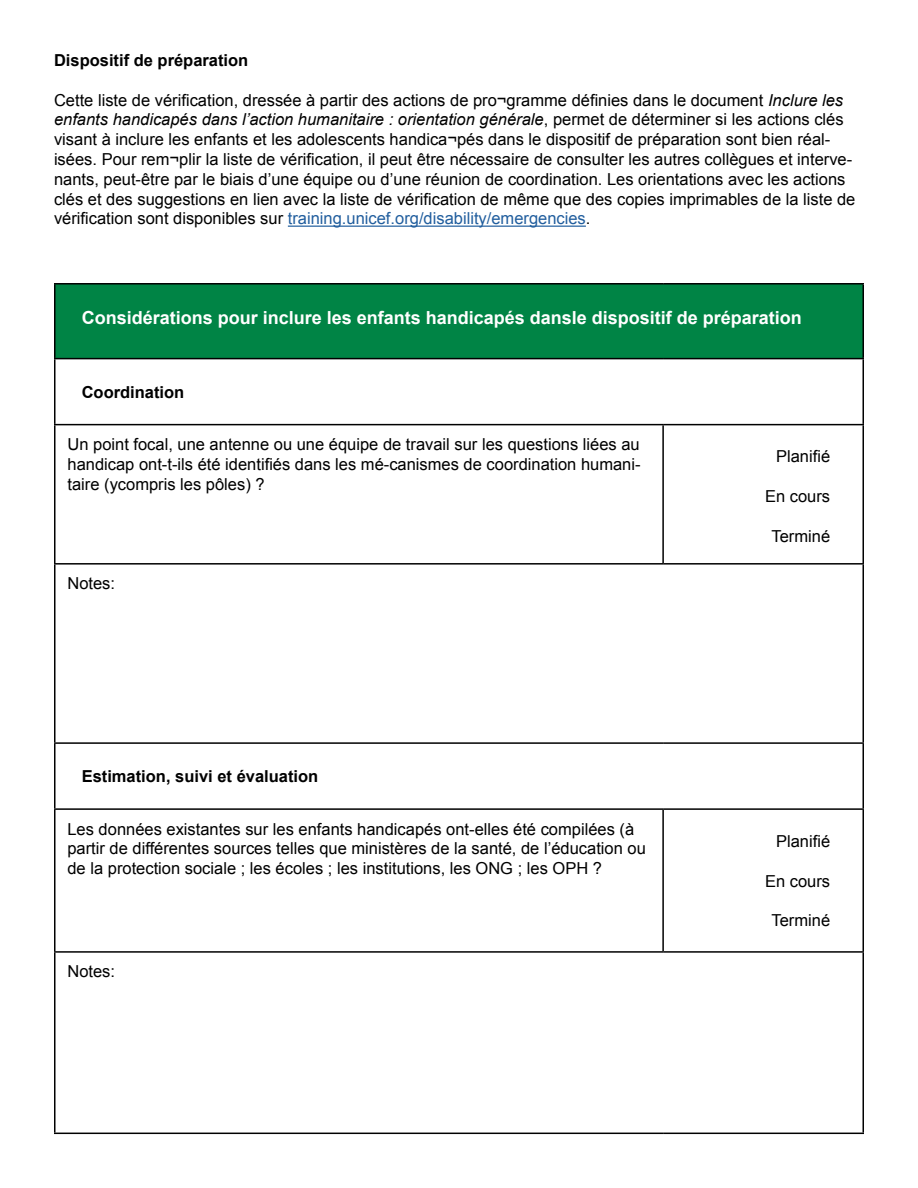
<style>
.page{position:relative;width:918px;height:1188px;background:#fff}
.page>*{position:absolute;margin:0;border:0;box-sizing:border-box;transform-origin:0 0}
.t1{font:700 18px "Arial";color:#fff}
.t2{font:16.5px/19.8px "Arial";color:#000}
.t3{font:700 16.5px "Arial";color:#000}
.s1{font-style:italic}
.s2{color:#215e9e}
</style>
<div class="page">
<hr style="left:288px;top:226px;width:298px;height:1px;background:#215e9e">
<div style="left:55px;top:284px;width:808px;height:75px;background:#008445"></div>
<hr style="left:54px;top:283px;width:609px;height:2px;background:#000">
<hr style="left:54px;top:285px;width:2px;height:73px;background:#000">
<hr style="left:663px;top:283px;width:201px;height:2px;background:#000">
<hr style="left:862px;top:285px;width:2px;height:73px;background:#000">
<hr style="left:54px;top:358px;width:609px;height:1px;background:#000">
<hr style="left:54px;top:359px;width:2px;height:65px;background:#000">
<hr style="left:663px;top:358px;width:201px;height:1px;background:#000">
<hr style="left:862px;top:359px;width:2px;height:65px;background:#000">
<hr style="left:54px;top:424px;width:609px;height:1px;background:#000">
<hr style="left:54px;top:425px;width:2px;height:138px;background:#000">
<hr style="left:663px;top:424px;width:201px;height:1px;background:#000">
<hr style="left:662px;top:425px;width:2px;height:138px;background:#000">
<hr style="left:862px;top:425px;width:2px;height:138px;background:#000">
<hr style="left:54px;top:563px;width:609px;height:2px;background:#000">
<hr style="left:54px;top:565px;width:2px;height:177px;background:#000">
<hr style="left:663px;top:563px;width:201px;height:2px;background:#000">
<hr style="left:862px;top:565px;width:2px;height:177px;background:#000">
<hr style="left:54px;top:742px;width:609px;height:2px;background:#000">
<hr style="left:54px;top:744px;width:2px;height:64px;background:#000">
<hr style="left:663px;top:742px;width:201px;height:2px;background:#000">
<hr style="left:862px;top:744px;width:2px;height:64px;background:#000">
<hr style="left:54px;top:808px;width:609px;height:2px;background:#000">
<hr style="left:54px;top:810px;width:2px;height:141px;background:#000">
<hr style="left:663px;top:808px;width:201px;height:2px;background:#000">
<hr style="left:662px;top:810px;width:2px;height:141px;background:#000">
<hr style="left:862px;top:810px;width:2px;height:141px;background:#000">
<hr style="left:54px;top:951px;width:609px;height:2px;background:#000">
<hr style="left:54px;top:953px;width:2px;height:180px;background:#000">
<hr style="left:663px;top:951px;width:201px;height:2px;background:#000">
<hr style="left:862px;top:953px;width:2px;height:180px;background:#000">
<hr style="left:54px;top:1133px;width:609px;height:1px;background:#000">
<hr style="left:663px;top:1133px;width:201px;height:1px;background:#000">
<p class="t3" style="left:54px;top:49px;width:196px">Dispositif de préparation</p>
<p class="t2" style="left:54px;top:90px;width:803px">Cette liste de vérification, dressée à partir des actions de pro¬gramme définies dans le document <span class="s1">Inclure les enfants handicapés dans l’action humanitaire : orientation générale</span>, permet de déterminer si les actions clés visant à inclure les enfants et les adolescents handica¬pés dans le dispositif de préparation sont bien réal&shy;isées. Pour rem¬plir la liste de vérification, il peut être nécessaire de consulter les autres collègues et interve&shy;nants, peut-être par le biais d’une équipe ou d’une réunion de coordination. Les orientations avec les actions clés et des suggestions en lien avec la liste de vérification de même que des copies imprimables de la liste de vérification sont disponibles sur <span class="s2">training.unicef.org/disability/emergencies</span>.</p>
<p class="t1" style="left:82px;top:306px;width:722px">Considérations pour inclure les enfants handicapés dansle dispositif de préparation</p>
<p class="t3" style="left:82px;top:381px;width:104px">Coordination</p>
<p class="t2" style="left:67px;top:435px;width:575px;text-align:justify">Un point focal, une antenne ou une équipe de travail sur les questions liées au handicap ont-t-ils été identifiés dans les mé-canismes de coordination humani&shy;taire (ycompris les pôles) ?</p>
<p class="t2" style="left:67px;top:574px;width:49px">Notes:</p>
<p class="t3" style="left:82px;top:765px;width:238px">Estimation, suivi et évaluation</p>
<p class="t2" style="left:67px;top:819px;width:580px">Les données existantes sur les enfants handicapés ont-elles été compilées (à partir de différentes sources telles que ministères de la santé, de l’éducation ou de la protection sociale ; les écoles ; les institutions, les ONG ; les OPH ?</p>
<p class="t2" style="left:67px;top:962px;width:49px">Notes:</p>
<p class="t2" style="left:776px;top:447px;width:56px">Planifié</p>
<p class="t2" style="left:765px;top:487px;width:67px">En cours</p>
<p class="t2" style="left:772px;top:526px;width:60px">Terminé</p>
<p class="t2" style="left:776px;top:831px;width:56px">Planifié</p>
<p class="t2" style="left:765px;top:871px;width:67px">En cours</p>
<p class="t2" style="left:772px;top:911px;width:60px">Terminé</p>
</div>
